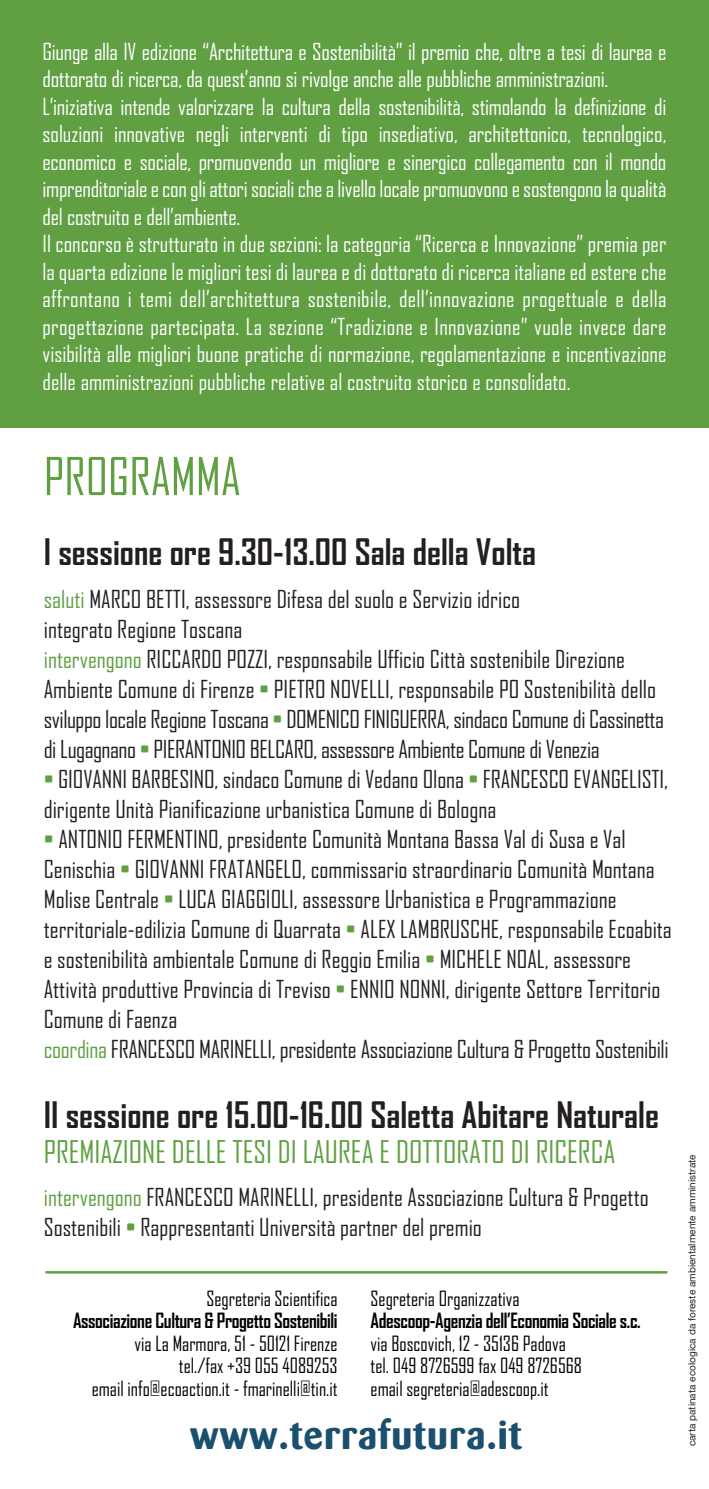
<style>
.page{position:relative;width:709px;height:1489px;background:#fff}
.page>*{position:absolute;margin:0;border:0;box-sizing:border-box;transform-origin:0 0}
.t1{font:50px "Agency FB";color:#60a043}
.t2{font:700 40px "Barmeno";letter-spacing:.03em;color:#1a506d}
.t3{font:700 35px "Agency FB";color:#231f20}
.t4{font:30px "Agency FB";color:#60a043}
.t5{font:23.75px/30px "Agency FB";color:#231f20}
.t6{font:22.5px/27.5px "Agency FB";letter-spacing:-.005em;color:#fff}
.t7{font:20.25px/22.5px "Agency FB";color:#020001;text-align:right;scale:.94 1}
.t8{font:700 20.25px "Agency FB";letter-spacing:-.02em;color:#020001;scale:.94 1}
.t9{font:10px "Helvetica Neue";color:#272627}
.s1{color:#60a043}
</style>
<div class="page">
<hr style="left:45px;top:1270px;width:622px;height:3px;background:#60a043">
<div style="left:0;top:0;width:709px;height:428px;background:#60a043"></div>
<p class="t6" style="left:43px;top:38px;width:625px">Giunge alla IV edizione “Architettura e Sostenibilità” il premio che, oltre a tesi di laurea e dottorato di ricerca, da quest’anno si rivolge anche alle pubbliche amministrazioni.<br>L’iniziativa intende valorizzare la cultura della sostenibilità, stimolando la definizione di soluzioni innovative negli interventi di tipo insediativo, architettonico, tecnologico, economico e sociale, promuovendo un migliore e sinergico collegamento con il mondo imprenditoriale e con gli attori sociali che a livello locale promuovono e sostengono la qualità del costruito e dell’ambiente.<br>Il concorso è strutturato in due sezioni: la categoria “Ricerca e Innovazione” premia per la quarta edizione le migliori tesi di laurea e di dottorato di ricerca italiane ed estere che affrontano i temi dell’architettura sostenibile, dell’innovazione progettuale e della progettazione partecipata. La sezione “Tradizione e Innovazione” vuole invece dare visibilità alle migliori buone pratiche di normazione, regolamentazione e incentivazione delle amministrazioni pubbliche relative al costruito storico e consolidato.</p>
<h1 class="t1" style="left:44px;top:446px;width:198px">PROGRAMMA</h1>
<h3 class="t3" style="left:44px;top:530px;width:494px">I sessione ore 9.30-13.00 Sala della Volta</h3>
<p class="t5" style="left:44px;top:583px;width:622px"><span class="s1">saluti</span> MARCO BETTI, assessore Difesa del suolo e Servizio idrico<br>integrato Regione Toscana<br><span class="s1">intervengono</span> RICCARDO POZZI, responsabile Ufficio Città sostenibile Direzione Ambiente Comune di Firenze <span class="s1">•</span> PIETRO NOVELLI, responsabile PO Sostenibilità dello sviluppo locale Regione Toscana <span class="s1">•</span> DOMENICO FINIGUERRA, sindaco Comune di Cassinetta di Lugagnano <span class="s1">•</span> PIERANTONIO BELCARO, assessore Ambiente Comune di Venezia</p>
<p class="t5" style="left:44px;top:763px;width:626px"><span class="s1">•</span> GIOVANNI BARBESINO, sindaco Comune di Vedano Olona <span class="s1">•</span> FRANCESCO EVANGELISTI, dirigente Unità Pianificazione urbanistica Comune di Bologna</p>
<p class="t5" style="left:44px;top:823px;width:629px"><span class="s1">•</span> ANTONIO FERMENTINO, presidente Comunità Montana Bassa Val di Susa e Val Cenischia <span class="s1">•</span> GIOVANNI FRATANGELO, commissario straordinario Comunità Montana Molise Centrale <span class="s1">•</span> LUCA GIAGGIOLI, assessore Urbanistica e Programmazione territoriale-edilizia Comune di Quarrata <span class="s1">•</span> ALEX LAMBRUSCHE, responsabile Ecoabita e sostenibilità ambientale Comune di Reggio Emilia <span class="s1">•</span> MICHELE NOAL, assessore Attività produttive Provincia di Treviso <span class="s1">•</span> ENNIO NONNI, dirigente Settore Territorio Comune di Faenza<br><span class="s1">coordina</span> FRANCESCO MARINELLI, presidente Associazione Cultura &amp; Progetto Sostenibili</p>
<h3 class="t3" style="left:44px;top:1092px;width:616px">II sessione ore 15.00-16.00 Saletta Abitare Naturale</h3>
<p class="t4" style="left:44px;top:1133px;width:573px">PREMIAZIONE DELLE TESI DI LAUREA E DOTTORATO DI RICERCA</p>
<p class="t5" style="left:44px;top:1181px;width:606px"><span class="s1">intervengono</span> FRANCESCO MARINELLI, presidente Associazione Cultura &amp; Progetto<br>Sostenibili <span class="s1">•</span> Rappresentanti Università partner del premio</p>
<p class="t7" style="left:206px;top:1286px;width:141px">Segreteria Scientifica</p>
<p class="t8" style="left:73px;top:1307px;width:283px">Associazione Cultura &amp; Progetto Sostenibili</p>
<p class="t7" style="left:92px;top:1331px;width:263px">via La Marmora, 51 - 50121 Firenze tel./fax +39 055 4089253<br>email info@ecoaction.it - fmarinelli@tin.it</p>
<p class="t7" style="left:370px;top:1286px;width:160px">Segreteria Organizzativa</p>
<p class="t8" style="left:370px;top:1307px;width:289px">Adescoop-Agenzia dell’Economia Sociale s.c.</p>
<p class="t7" style="left:370px;top:1331px;width:226px;text-align:left">via Boscovich, 12 - 35136 Padova tel. 049 8726599 fax 049 8726568 email segreteria@adescoop.it</p>
<h2 class="t2" style="left:190px;top:1414px;width:333px">www.terrafutura.it</h2>
<p class="t9" style="left:688px;top:1446px;width:293px;rotate:-90deg">carta patinata ecologica da foreste ambientalmente amministrate</p>
</div>
